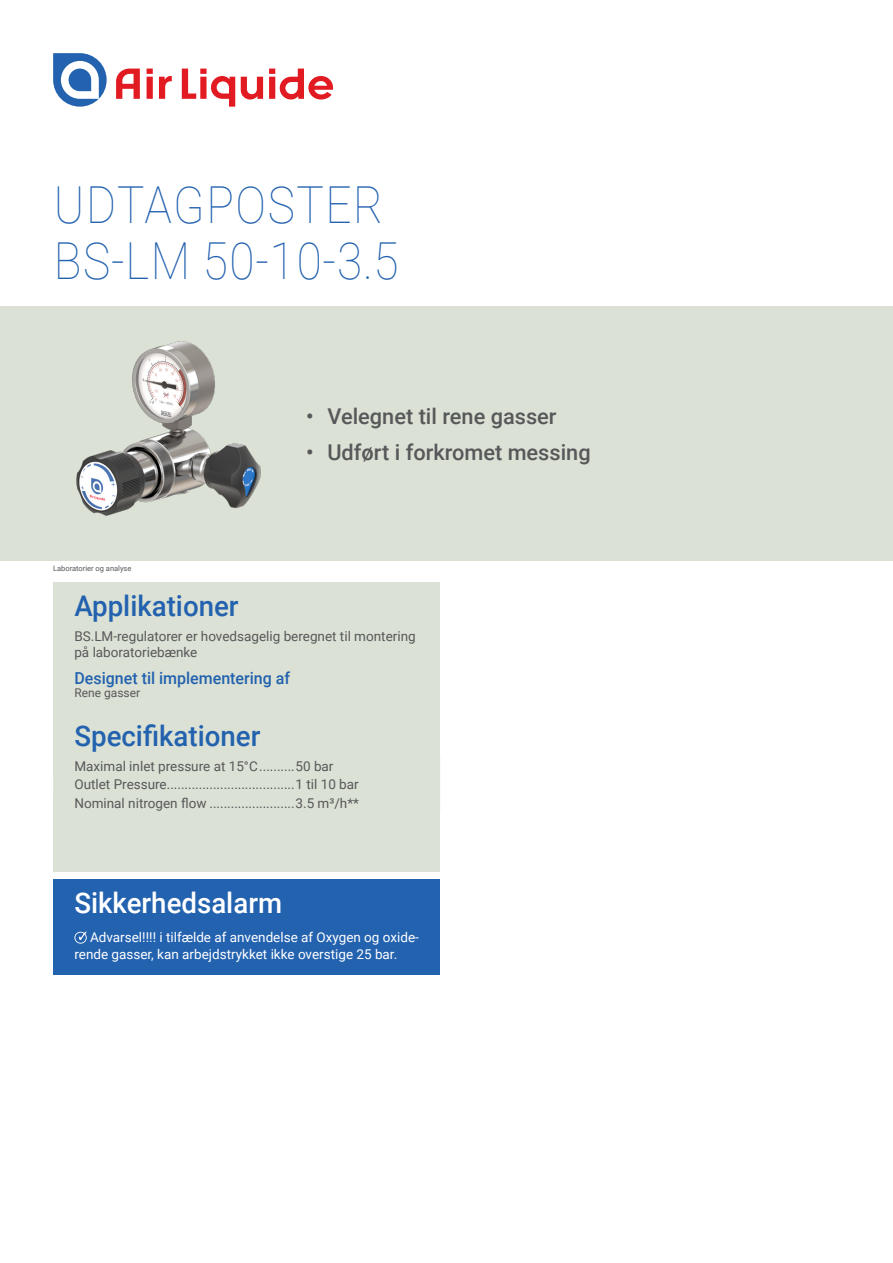
<style>
.page{position:relative;width:893px;height:1263px;background:#fff}
.page>*{position:absolute;margin:0;border:0;box-sizing:border-box;transform-origin:0 0}
.Titre_de_la_fiche{font:100 51px/55.5px "Roboto";letter-spacing:.035em;color:#2362af;scale:.9 1}
.Sous_titre_bleu_Fond{font:500 28.5px "Roboto";color:#2362af}
.Titre_blanc_Fond_ble{font:500 28.5px "Roboto";color:#fff}
.t1{font:500 21.75px "Roboto";color:#57585a}
.Sous_titre_niv2_bleu{font:500 16.5px "Roboto";color:#2362af}
.Texte_descriptif_bla{font:13.5px/16.5px "Roboto";color:#fff}
.Texte_descriptif_Noi{font:13.5px/16.5px "Roboto";color:#57585a}
.Texte_à_gauche_table{font:13.5px "Roboto";color:#57585a}
.Texte_à_droite_table{font:13.5px "Roboto";color:#57585a}
.Texte_descriptif_Noi-2{font:12px "Roboto";color:#57585a}
.Equipe_Segmentation{font:7.5px "Roboto";color:#57585a}
</style>
<div class="page">
<svg style="left:53px;top:53px;width:54px;height:54px"></svg>
<svg style="left:159px;top:76px;width:13px;height:23px"></svg>
<svg style="left:147px;top:69px;width:6px;height:30px"></svg>
<svg style="left:116px;top:69px;width:24px;height:30px"></svg>
<svg style="left:241px;top:77px;width:22px;height:23px"></svg>
<svg style="left:182px;top:69px;width:53px;height:38px"></svg>
<svg style="left:269px;top:69px;width:64px;height:31px"></svg>
<div style="left:0;top:306px;width:893px;height:255px;background:#dbe1d4"></div>
<div style="left:53px;top:581px;width:387px;height:63px;background:#dbe1d4"></div>
<div style="left:53px;top:613px;width:387px;height:69px;background:#dbe1d4"></div>
<div style="left:53px;top:671px;width:387px;height:50px;background:#dbe1d4"></div>
<div style="left:53px;top:712px;width:387px;height:62px;background:#dbe1d4"></div>
<div style="left:53px;top:798px;width:387px;height:48px;background:#dbe1d4"></div>
<div style="left:53px;top:820px;width:387px;height:52px;background:#dbe1d4"></div>
<div style="left:53px;top:879px;width:387px;height:54px;background:#2362af"></div>
<div style="left:53px;top:919px;width:387px;height:56px;background:#2362af"></div>
<div style="left:53px;top:774px;width:387px;height:24px;background:#dbe1d4"></div>
<svg style="left:74px;top:932px;width:13px;height:12px"></svg>
<img style="left:76px;top:341px;width:185px;height:175px">
<p class="Titre_de_la_fiche" style="left:54px;top:175px;width:385px">UDTAGPOSTER<br>BS-LM 50-10-3.5</p>
<p class="Equipe_Segmentation" style="left:53px;top:563px;width:80px">Laboratorier og analyse</p>
<p class="t1" style="left:306px;top:401px;width:252px">• Velegnet til rene gasser</p>
<p class="t1" style="left:306px;top:437px;width:286px">• Udført i forkromet messing</p>
<p class="Sous_titre_bleu_Fond" style="left:74px;top:585px;width:166px">Applikationer</p>
<p class="Texte_descriptif_Noi" style="left:74px;top:627px;width:343px">BS.LM-regulatorer er hovedsagelig beregnet til montering på laboratoriebænke</p>
<p class="Sous_titre_niv2_bleu" style="left:74px;top:666px;width:217px">Designet til implementering af</p>
<p class="Texte_descriptif_Noi-2" style="left:74px;top:684px;width:67px">Rene gasser</p>
<p class="Sous_titre_bleu_Fond" style="left:74px;top:716px;width:188px">Specifikationer</p>
<p class="Texte_à_gauche_table" style="left:74px;top:756px;width:185px">Maximal inlet pressure at 15°C</p>
<p class="Texte_à_droite_table" style="left:296px;top:756px;width:40px">50 bar</p>
<p class="Texte_à_gauche_table" style="left:74px;top:775px;width:94px">Outlet Pressure</p>
<p class="Texte_à_droite_table" style="left:296px;top:775px;width:65px">1 til 10 bar</p>
<p class="Texte_à_gauche_table" style="left:74px;top:793px;width:134px">Nominal nitrogen flow</p>
<p class="Texte_à_droite_table" style="left:296px;top:793px;width:65px">3.5 m³/h**</p>
<p class="Titre_blanc_Fond_ble" style="left:74px;top:883px;width:209px">Sikkerhedsalarm</p>
<p class="Texte_descriptif_bla" style="left:74px;top:929px;width:346px;text-indent:16px">Advarsel!!!! i tilfælde af anvendelse af Oxygen og oxide&shy;rende gasser, kan arbejdstrykket ikke overstige 25 bar.</p>
</div>
